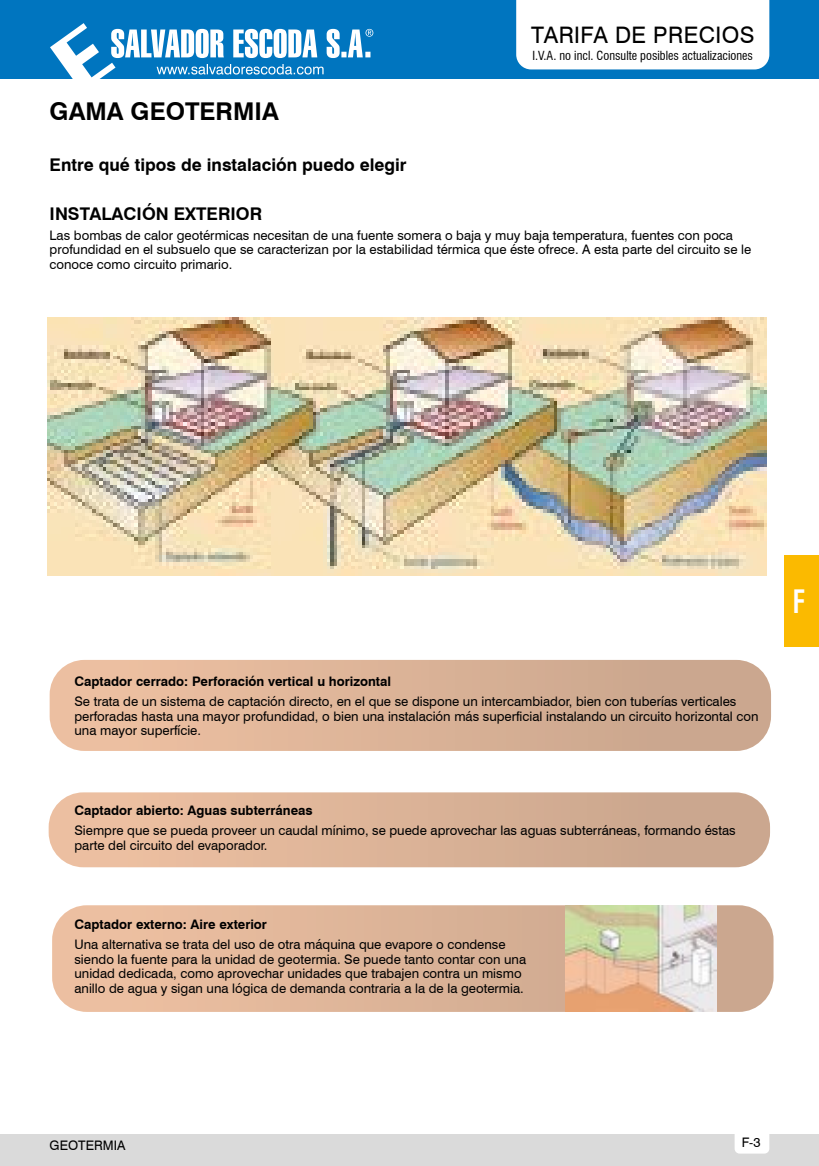
<style>
.page{position:relative;width:819px;height:1166px;background:#fff}
.page>*{position:absolute;margin:0;border:0;box-sizing:border-box;transform-origin:0 0}
.t1{font:700 condensed 31.5px "Swiss 721 BT";color:#fff;scale:.8 1}
.t2{font:700 24.5px "Swiss 721 BT";color:#000}
.t3{font:22.75px "Swiss 721 BT";letter-spacing:.02em;color:#000}
.t4{font:700 17.5px "Swiss 721 BT";color:#000}
.t5{font:13.12px/14.9px "Swiss 721 BT";color:#000}
.t6{font:700 13.12px "Swiss 721 BT";color:#000}
.t7{font:condensed 12.25px "Swiss 721 BT";color:#000}
</style>
<div class="page">
<div style="left:0;top:0;width:819px;height:79px;background:#0075bf"></div>
<svg style="left:50px;top:23px;width:323px;height:56px"></svg>
<div style="left:516px;top:0;width:253px;height:69px;background:#fff"></div>
<div style="left:0;top:1134px;width:819px;height:32px;background:#dadada"></div>
<svg style="left:734px;top:1134px;width:35px;height:19px"></svg>
<div style="left:784px;top:555px;width:35px;height:92px;background:#fbba00"></div>
<svg style="left:52px;top:905px;width:721px;height:107px;background:#deb599"></svg>
<div style="left:49px;top:792px;width:721px;height:75px;background:linear-gradient(to right,#efc1a2,#c7a48c);border-radius:35px"></div>
<div style="left:50px;top:660px;width:721px;height:91px;background:linear-gradient(to right,#efc1a2,#c7a48c);border-radius:35px"></div>
<img style="left:47px;top:317px;width:719px;height:258px">
<img style="left:565px;top:905px;width:151px;height:107px">
<h3 class="t3" style="left:531px;top:21px;width:225px">TARIFA DE PRECIOS</h3>
<p class="t7" style="left:532px;top:48px;width:222px">I.V.A. no incl. Consulte posibles actualizaciones</p>
<h2 class="t2" style="left:50px;top:97px;width:231px">GAMA GEOTERMIA</h2>
<h3 class="t4" style="left:50px;top:154px;width:358px">Entre qué tipos de instalación puedo elegir</h3>
<h3 class="t4" style="left:50px;top:203px;width:214px">INSTALACIÓN EXTERIOR</h3>
<p class="t5" style="left:50px;top:227px;width:703px">Las bombas de calor geotérmicas necesitan de una fuente somera o baja y muy baja temperatura, fuentes con poca profundidad en el subsuelo que se caracterizan por la estabilidad térmica que éste ofrece. A esta parte del circuito se le conoce como circuito primario.</p>
<p class="t6" style="left:74px;top:673px;width:318px">Captador cerrado: Perforación vertical u horizontal</p>
<p class="t5" style="left:74px;top:693px;width:685px">Se trata de un sistema de captación directo, en el que se dispone un intercambiador, bien con tuberías verticales perforadas hasta una mayor profundidad, o bien una instalación más superficial instalando un circuito horizontal con una mayor superfície.</p>
<p class="t6" style="left:74px;top:802px;width:240px">Captador abierto: Aguas subterráneas</p>
<p class="t5" style="left:74px;top:822px;width:662px">Siempre que se pueda proveer un caudal mínimo, se puede aprovechar las aguas subterráneas, formando éstas parte del circuito del evaporador.</p>
<p class="t6" style="left:74px;top:916px;width:194px">Captador externo: Aire exterior</p>
<p class="t5" style="left:74px;top:936px;width:453px">Una alternativa se trata del uso de otra máquina que evapore o condense siendo la fuente para la unidad de geotermia. Se puede tanto contar con una unidad dedicada, como aprovechar unidades que trabajen contra un mismo anillo de agua y sigan una lógica de demanda contraria a la de la geotermia.</p>
<h1 class="t1" style="left:792px;top:582px;width:17px">F</h1>
<p class="t5" style="left:50px;top:1138px;width:77px">GEOTERMIA</p>
<p class="t5" style="left:741px;top:1134px;width:20px">F-3</p>
</div>
